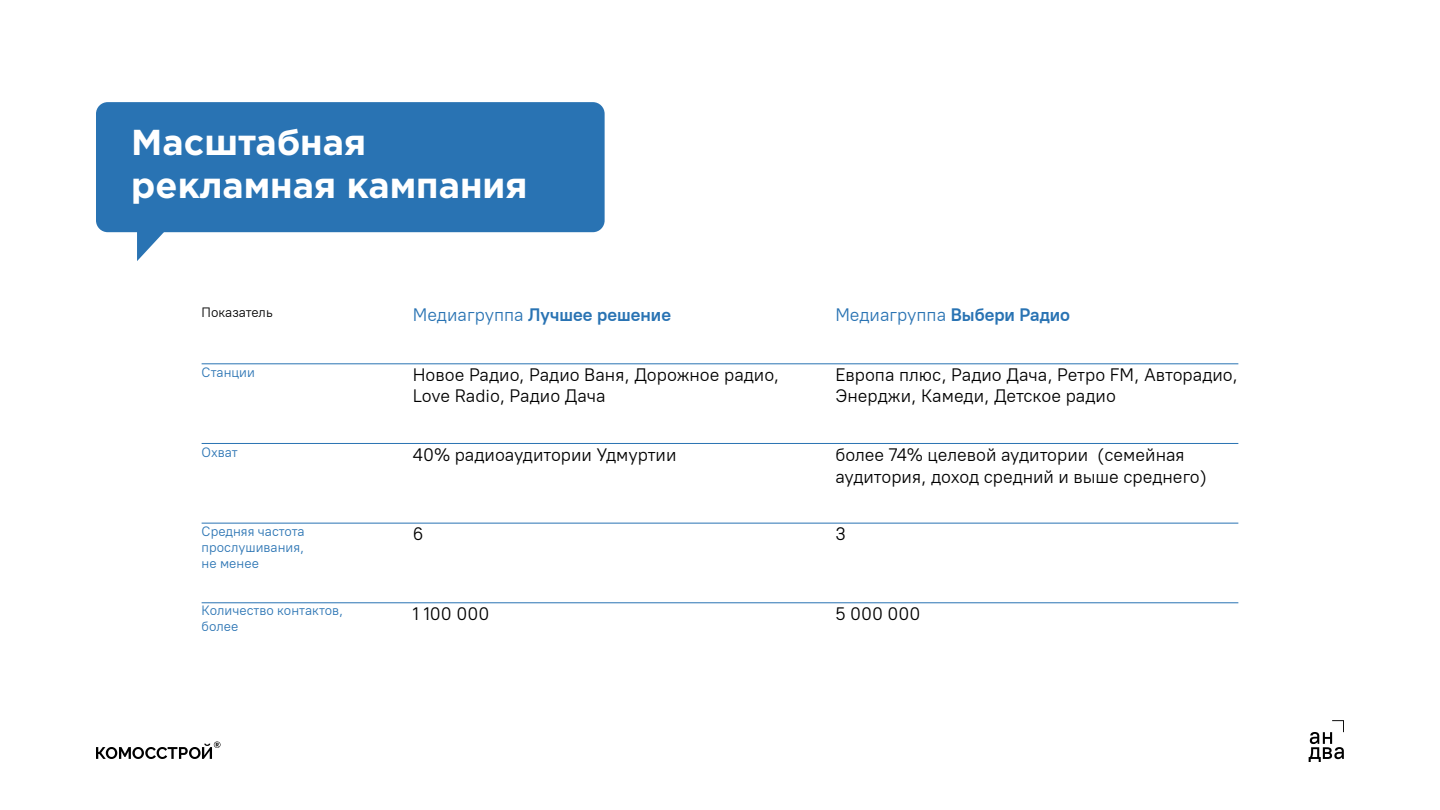
<style>
.page{position:relative;width:1440px;height:810px;background:#fff}
.page>*{position:absolute;margin:0;border:0;box-sizing:border-box;transform-origin:0 0}
.t1{font:700 36px/43.2px "Gotham Pro";color:#fff}
.t2{font:18px/21.6px "PT Root UIVF";color:#000}
.t3{font:18px "PT Root UIVF";color:#2973b3}
.t4{font:13.5px/16.2px "PT Root UIVF";color:#2973b3;text-align:justify}
.t5{font:13.5px "PT Root UIVF";color:#000}
</style>
<div class="page">
<div style="left:96px;top:102px;width:509px;height:130px;background:#2973b3;border-radius:12px"></div>
<svg style="left:137px;top:232px;width:34px;height:29px"></svg>
<hr style="left:202px;top:443px;width:1036px;height:1px;background:#2973b3">
<hr style="left:202px;top:523px;width:1036px;height:1px;background:#2973b3">
<hr style="left:202px;top:602px;width:1036px;height:1px;background:#2973b3">
<hr style="left:202px;top:363px;width:1036px;height:1px;background:#2973b3">
<svg style="left:96px;top:742px;width:125px;height:17px"></svg>
<svg style="left:1309px;top:720px;width:35px;height:42px"></svg>
<h1 class="t1" style="left:131px;top:119px;width:398px">Масштабная рекламная кампания</h1>
<p class="t5" style="left:202px;top:303px;width:73px">Показатель</p>
<p class="t3" style="left:413px;top:303px;width:260px">Медиагруппа Лучшее решение</p>
<p class="t3" style="left:835px;top:303px;width:236px">Медиагруппа Выбери Радио</p>
<p class="t4" style="left:202px;top:364px;width:55px">Станции</p>
<p class="t2" style="left:413px;top:364px;width:368px">Новое Радио, Радио Ваня, Дорожное радио,<br>Love Radio, Радио Дача</p>
<p class="t2" style="left:835px;top:364px;width:404px">Европа плюс, Радио Дача, Ретро FM, Авторадио,<br>Энерджи, Камеди, Детское радио</p>
<p class="t4" style="left:202px;top:444px;width:38px">Охват</p>
<p class="t2" style="left:413px;top:444px;width:265px">40% радиоаудитории Удмуртии</p>
<p class="t2" style="left:835px;top:444px;width:373px">более 74% целевой аудитории (семейная аудитория, доход средний и выше среднего)</p>
<p class="t4" style="left:202px;top:523px;width:105px">Средняя частота прослушивания, не менее</p>
<p class="t4" style="left:202px;top:602px;width:143px">Количество контактов, более</p>
<p class="t2" style="left:413px;top:523px;width:12px">6</p>
<p class="t2" style="left:413px;top:602px;width:78px">1 100 000</p>
<p class="t2" style="left:835px;top:523px;width:12px">3</p>
<p class="t2" style="left:835px;top:602px;width:87px">5 000 000</p>
</div>
